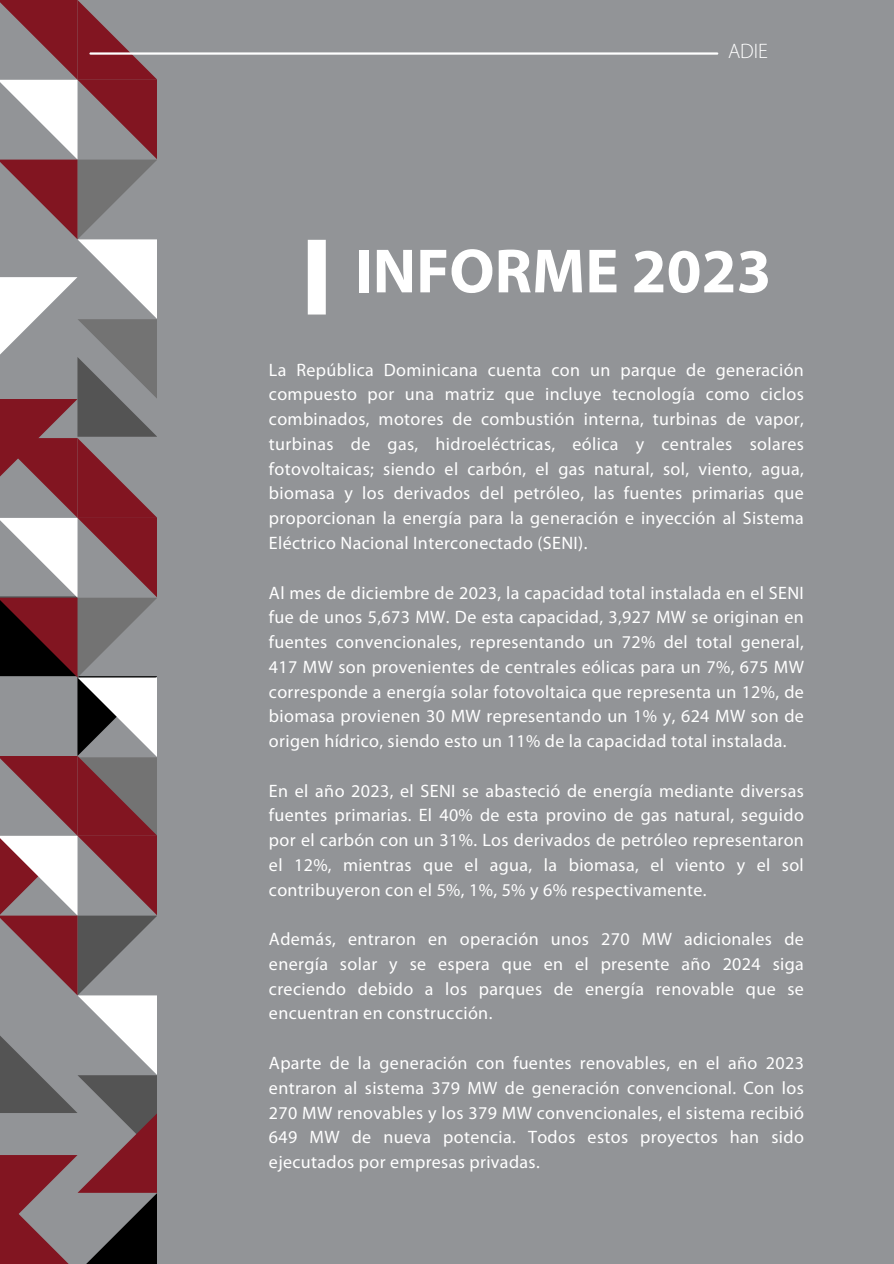
<style>
.page{position:relative;width:894px;height:1264px;background:#fff}
.page>*{position:absolute;margin:0;border:0;box-sizing:border-box;transform-origin:0 0}
.t1{font:700 63px "Myriad Pro";color:#fff}
.t2{font:300 21px "Myriad Pro";color:#fff}
.t3{font:18px/24.8px "Myriad Pro";letter-spacing:.02em;color:#fff;text-align:justify}
</style>
<div class="page">
<div style="left:0;top:0;width:893px;height:1263px;background:#929497"></div>
<div style="left:308px;top:240px;width:18px;height:74px;background:#fff"></div>
<hr style="left:90px;top:52px;width:627px;height:3px;background:#fff">
<svg style="left:0;top:0;width:157px;height:1263px"></svg>
<p class="t2" style="left:727px;top:42px;width:42px">ADIE</p>
<p class="t1" style="left:354px;top:245px;width:418px">INFORME 2023</p>
<p class="t3" style="left:269px;top:359px;width:536px">La República Dominicana cuenta con un parque de generación compuesto por una matriz que incluye tecnología como ciclos combinados, motores de combustión interna, turbinas de vapor, turbinas de gas, hidroeléctricas, eólica y centrales solares fotovoltaicas; siendo el carbón, el gas natural, sol, viento, agua, biomasa y los derivados del petróleo, las fuentes primarias que proporcionan la energía para la generación e inyección al Sistema Eléctrico Nacional Interconectado (SENI).</p>
<h2 class="t3" style="left:269px;top:581px;width:536px">Al mes de diciembre de 2023, la capacidad total instalada en el SENI fue de unos 5,673 MW. De esta capacidad, 3,927 MW se originan en fuentes convencionales, representando un 72% del total general, 417 MW son provenientes de centrales eólicas para un 7%, 675 MW corresponde a energía solar fotovoltaica que representa un 12%, de biomasa provienen 30 MW representando un 1% y, 624 MW son de origen hídrico, siendo esto un 11% de la capacidad total instalada.</h2>
<h1 class="t3" style="left:269px;top:779px;width:536px">En el año 2023, el SENI se abasteció de energía mediante diversas fuentes primarias. El 40% de esta provino de gas natural, seguido por el carbón con un 31%. Los derivados de petróleo representaron el 12%, mientras que el agua, la biomasa, el viento y el sol contribuyeron con el 5%, 1%, 5% y 6% respectivamente.</h1>
<p class="t3" style="left:269px;top:928px;width:536px">Además, entraron en operación unos 270 MW adicionales de energía solar y se espera que en el presente año 2024 siga creciendo debido a los parques de energía renovable que se encuentran en construcción.</p>
<p class="t3" style="left:269px;top:1052px;width:536px">Aparte de la generación con fuentes renovables, en el año 2023 entraron al sistema 379 MW de generación convencional. Con los 270 MW renovables y los 379 MW convencionales, el sistema recibió 649 MW de nueva potencia. Todos estos proyectos han sido ejecutados por empresas privadas.</p>
</div>
